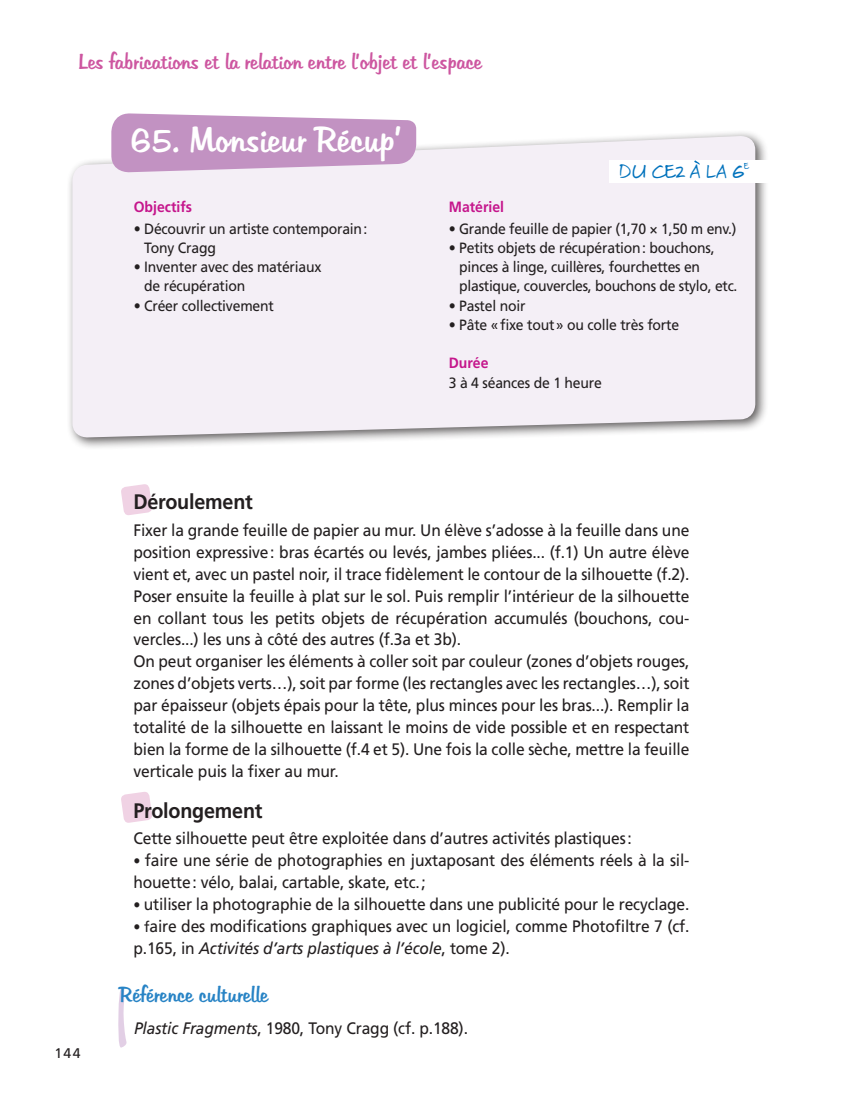
<style>
.page{position:relative;width:846px;height:1093px;background:#fff}
.page>*{position:absolute;margin:0;border:0;box-sizing:border-box;transform-origin:0 0}
.t1{font:35px "Hudson";color:#fff;scale:.95 1}
.t2{font:22.75px "Jotting Regular SC850";color:#0072bc}
.t3{font:21px "Hudson";color:#cd56a0;scale:.95 1}
.t4{font:700 21px "Frutiger";letter-spacing:-.01em;color:#231f20;scale:.94 1}
.t5{font:21px "Hudson";color:#2783c5;scale:.95 1}
.t6{font:16.62px/21.9px "Frutiger";letter-spacing:-.01em;color:#231f20;scale:.94 1}
.t7{font:14.88px/19.2px "Frutiger";letter-spacing:-.015em;color:#231f20;scale:.94 1}
.t8{font:700 14.88px "Frutiger";color:#c5168c;scale:.94 1}
.t9{font:14px "Frutiger";color:#231f20}
.s1{font-size:14.88px}
.s2{font-style:italic}
</style>
<div class="page">
<svg style="left:121px;top:484px;width:31px;height:31px"></svg>
<svg style="left:121px;top:792px;width:31px;height:31px"></svg>
<div style="left:66px;top:130px;width:702px;height:321px;background:#231f20;opacity:.75"></div>
<div style="left:72px;top:135px;width:683px;height:303px;background:#f4eff6"></div>
<svg style="left:111px;top:113px;width:305px;height:60px;background:#caa1ca"></svg>
<svg style="left:118px;top:987px;width:9px;height:60px"></svg>
<div style="left:609px;top:160px;width:179px;height:22px;background:#fff"></div>
<svg style="left:694px;top:160px;width:6px;height:5px"></svg>
<p class="t3" style="left:78px;top:49px;width:426px">Les fabrications et la relation entre l’objet et l’espace</p>
<h1 class="t1" style="left:131px;top:120px;width:286px">65. Monsieur Récup’</h1>
<h2 class="t2" style="left:618px;top:159px;width:131px">DU CE2 A LA 6<sup>e</sup></h2>
<p class="t8" style="left:134px;top:198px;width:63px">Objectifs</p>
<p class="t7" style="left:144px;top:219px;width:239px;text-indent:-10px">• Découvrir un artiste contemporain:<br>Tony Cragg</p>
<p class="t7" style="left:144px;top:257px;width:190px;text-indent:-11px">• Inventer avec des matériaux de récupération</p>
<p class="t7" style="left:134px;top:296px;width:151px">• Créer collectivement</p>
<p class="t8" style="left:448px;top:198px;width:60px">Matériel</p>
<p class="t7" style="left:448px;top:219px;width:307px">• Grande feuille de papier (1,70 × 1,50 m env.)</p>
<p class="t7" style="left:459px;top:238px;width:297px;text-indent:-11px">• Petits objets de récupération: bouchons, pinces à linge, cuillères, fourchettes en plastique, couvercles, bouchons de stylo, etc.</p>
<p class="t7" style="left:448px;top:296px;width:83px">• Pastel noir</p>
<p class="t7" style="left:448px;top:315px;width:246px">• Pâte «fixe tout» ou colle très forte</p>
<p class="t8" style="left:448px;top:354px;width:44px">Durée</p>
<p class="t7" style="left:448px;top:373px;width:164px">3 à 4 séances de 1 heure</p>
<p class="t4" style="left:133px;top:490px;width:129px">Déroulement</p>
<p class="t6" style="left:133px;top:519px;width:593px">Fixer la grande feuille de papier au mur. Un élève s’adosse à la feuille dans une position expressive: bras écartés ou levés, jambes pliées... (f.1) Un autre élève vient et, avec un pastel noir, il trace fidèlement le contour de la silhouette (f.2).<br>Poser ensuite la feuille à plat sur le sol. Puis remplir l’intérieur de la silhouette en collant tous les petits objets de récupération accumulés (bouchons, cou&shy;vercles...) les uns à côté des autres (f.3a et 3b).<br>On peut organiser les éléments à coller soit par couleur (zones d’objets rouges, zones d’objets verts…), soit par forme (les rectangles avec les rectangles…), soit par épaisseur (objets épais pour la tête, plus minces pour les bras...). Remplir la totalité de la silhouette en laissant le moins de vide possible et en respectant bien la forme de la silhouette (f.4 et 5). Une fois la colle sèche, mettre la feuille verticale puis la fixer au mur.</p>
<p class="t4" style="left:133px;top:798px;width:139px">Prolongement</p>
<p class="t6" style="left:133px;top:827px;width:531px">Cette silhouette peut être exploitée dans d’autres activités plastiques:</p>
<p class="t6" style="left:133px;top:849px;width:593px"><span class="s1">•</span> faire une série de photographies en juxtaposant des éléments réels à la sil&shy;houette: vélo, balai, cartable, skate, etc.;</p>
<p class="t6" style="left:133px;top:893px;width:593px"><span class="s1">•</span> utiliser la photographie de la silhouette dans une publicité pour le recyclage.</p>
<p class="t6" style="left:133px;top:915px;width:593px"><span class="s1">• f</span>aire des modifications graphiques avec un logiciel, comme Photofiltre 7 (cf. p.165, in <span class="s2">Activités d’arts plastiques à l’école</span>, tome 2).</p>
<p class="t5" style="left:120px;top:983px;width:158px">Référence culturelle</p>
<p class="t9" style="left:54px;top:1044px;width:28px">144</p>
<p class="t6" style="left:134px;top:1017px;width:356px"><span class="s2">Plastic Fragments</span>, 1980, Tony Cragg (cf. p.188).</p>
</div>
